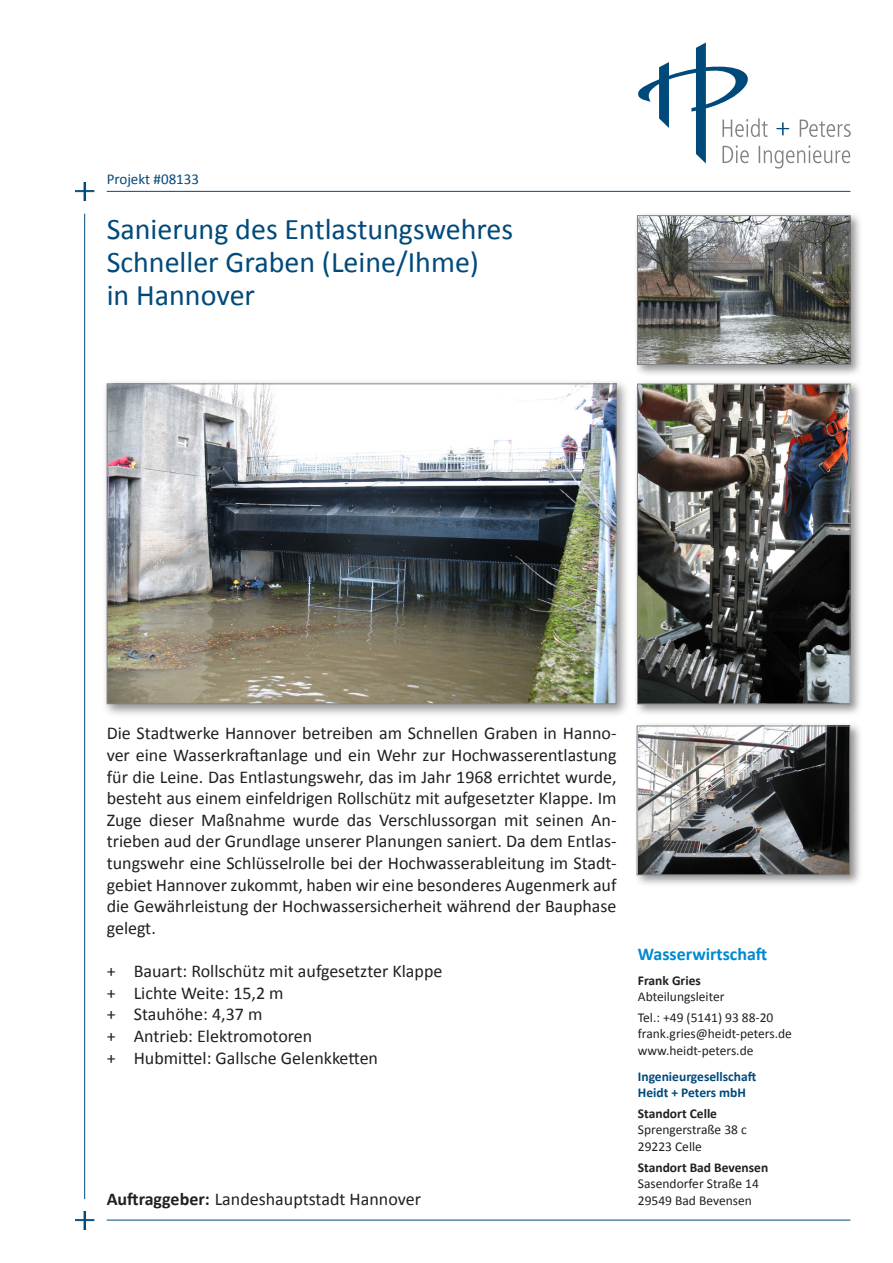
<style>
.page{position:relative;width:893px;height:1263px;background:#fff}
.page>*{position:absolute;margin:0;border:0;box-sizing:border-box;transform-origin:0 0}
.HPI_Titel{font:30px "Calibri";color:#004a7b}
.t1{font:18px/21.6px "Calibri";color:#231f20;text-align:justify}
.t2{font:700 18px "Calibri";color:#0089cf}
.HPI_Projektnummer{font:15px "Calibri";color:#004a7b}
.t3{font:13.5px/16.5px "Calibri";color:#231f20}
.t4{font:700 13.5px "Calibri";color:#231f20}
.t5{font:700 13.5px/16.5px "Calibri";color:#004a7b}
.s1{font-weight:700}
</style>
<div class="page">
<svg style="left:638px;top:42px;width:213px;height:127px"></svg>
<img style="left:76px;top:182px;width:18px;height:19px">
<hr style="left:107px;top:191px;width:743px;height:1px;background:#004a7b">
<img style="left:76px;top:1211px;width:18px;height:19px">
<hr style="left:107px;top:1220px;width:743px;height:1px;background:#004a7b">
<hr style="left:84px;top:214px;width:1px;height:985px;background:#004a7b">
<div style="left:633px;top:380px;width:230px;height:337px;background:#231f20;opacity:.5"></div>
<img style="left:639px;top:386px;width:209px;height:316px">
<div style="left:637px;top:384px;width:213px;height:320px;border:1px solid #808285"></div>
<div style="left:102px;top:379px;width:528px;height:338px;background:#231f20;opacity:.5"></div>
<img style="left:109px;top:385px;width:506px;height:317px">
<div style="left:107px;top:383px;width:510px;height:321px;border:1px solid #808285"></div>
<div style="left:633px;top:211px;width:230px;height:166px;background:#231f20;opacity:.5"></div>
<img style="left:639px;top:217px;width:209px;height:146px">
<div style="left:637px;top:215px;width:213px;height:150px;border:1px solid #808285"></div>
<div style="left:633px;top:721px;width:230px;height:166px;background:#231f20;opacity:.5"></div>
<img style="left:639px;top:727px;width:209px;height:146px">
<div style="left:637px;top:725px;width:213px;height:150px;border:1px solid #808285"></div>
<p class="HPI_Projektnummer" style="left:107px;top:170px;width:94px">Projekt #08133</p>
<p class="HPI_Titel" style="left:107px;top:210px;width:408px">Sanierung des Entlastungswehres</p>
<p class="HPI_Titel" style="left:107px;top:243px;width:374px">Schneller Graben (Leine/Ihme)</p>
<p class="HPI_Titel" style="left:107px;top:276px;width:150px">in Hannover</p>
<p class="t1" style="left:107px;top:723px;width:511px">Die Stadtwerke Hannover betreiben am Schnellen Graben in Hanno&shy;ver eine Wasserkraftanlage und ein Wehr zur Hochwasserentlastung für die Leine. Das Entlastungswehr, das im Jahr 1968 errichtet wurde, besteht aus einem einfeldrigen Rollschütz mit aufgesetzter Klappe. Im Zuge dieser Maßnahme wurde das Verschlussorgan mit seinen An&shy;trieben aud der Grundlage unserer Planungen saniert. Da dem Entlas&shy;tungswehr eine Schlüsselrolle bei der Hochwasserableitung im Stadt&shy;gebiet Hannover zukommt, haben wir eine besonderes Augenmerk auf die Gewährleistung der Hochwassersicherheit während der Bauphase gelegt.</p>
<p class="t1" style="left:107px;top:960px;width:337px">+ Bauart: Rollschütz mit aufgesetzter Klappe</p>
<p class="t1" style="left:107px;top:982px;width:178px">+ Lichte Weite: 15,2 m</p>
<p class="t1" style="left:107px;top:1003px;width:157px">+ Stauhöhe: 4,37 m</p>
<p class="t1" style="left:107px;top:1025px;width:207px">+ Antrieb: Elektromotoren</p>
<p class="t1" style="left:107px;top:1047px;width:273px">+ Hubmittel: Gallsche Gelenkketten</p>
<p class="t1" style="left:107px;top:1188px;width:316px"><span class="s1">Auftraggeber:</span> Landeshauptstadt Hannover</p>
<p class="t2" style="left:638px;top:942px;width:131px">Wasserwirtschaft</p>
<p class="t4" style="left:638px;top:971px;width:65px">Frank Gries</p>
<p class="t3" style="left:638px;top:988px;width:88px">Abteilungsleiter</p>
<p class="t3" style="left:638px;top:1009px;width:137px">Tel.: +49 (5141) 93 88-20</p>
<p class="t3" style="left:638px;top:1026px;width:156px">frank.gries@heidt-peters.de</p>
<p class="t3" style="left:638px;top:1042px;width:117px">www.heidt-peters.de</p>
<p class="t5" style="left:638px;top:1068px;width:120px">Ingenieurgesellschaft<br>Heidt + Peters mbH</p>
<p class="t4" style="left:638px;top:1105px;width:81px">Standort Celle</p>
<p class="t3" style="left:638px;top:1121px;width:110px">Sprengerstraße 38 c<br>29223 Celle</p>
<p class="t4" style="left:638px;top:1158px;width:132px">Standort Bad Bevensen</p>
<p class="t3" style="left:638px;top:1175px;width:123px">Sasendorfer Straße 14<br>29549 Bad Bevensen</p>
</div>
